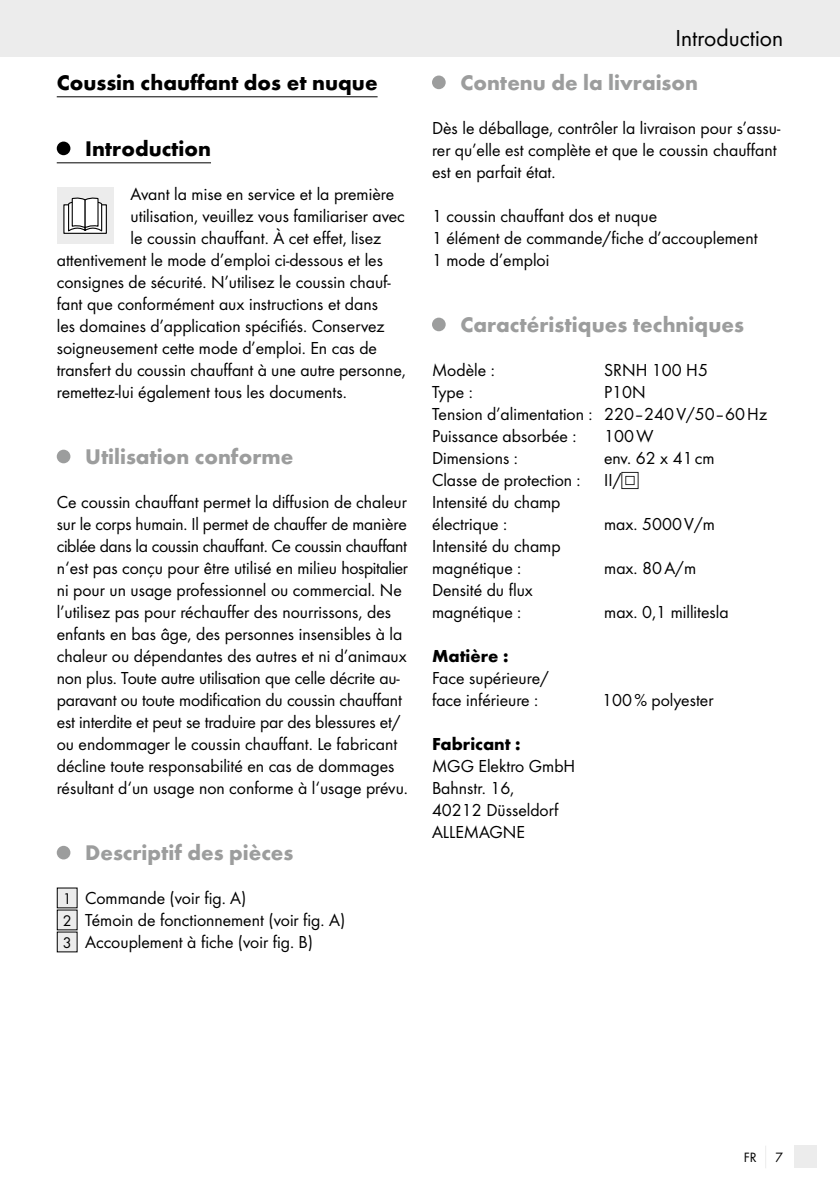
<style>
.page{position:relative;width:840px;height:1191px;background:#fff}
.page>*{position:absolute;margin:0;border:0;box-sizing:border-box;transform-origin:0 0}
.t1{font:24px "Futura Boo";color:#000}
.t2{font:700 22px "Futura";color:#9c9d9d}
.t3{font:700 22px "Futura";color:#000}
.t4{font:18px/22px "Futura Boo";color:#000}
.t5{font:700 18px "Futura";color:#000}
.t6{font:14px "Futura Boo";color:#000}
.s1{font-size:16px}
</style>
<div class="page">
<div style="left:0;top:0;width:839px;height:57px;background:#ececec"></div>
<div style="left:794px;top:1145px;width:22px;height:23px;background:#ececec"></div>
<hr style="left:57px;top:96px;width:320px;height:1px;background:#000">
<hr style="left:57px;top:162px;width:154px;height:1px;background:#000">
<div style="left:57px;top:142px;width:13px;height:13px;background:#000;border-radius:50%"></div>
<div style="left:57px;top:187px;width:56px;height:57px;background:#ececec"></div>
<div style="left:64px;top:205px;width:42px;height:28px;background:#fff"></div>
<div style="left:63px;top:204px;width:44px;height:30px;border:1px solid #000"></div>
<svg style="left:67px;top:197px;width:36px;height:35px"></svg>
<div style="left:57px;top:450px;width:13px;height:13px;background:#9c9d9d;border-radius:50%"></div>
<div style="left:57px;top:846px;width:13px;height:13px;background:#9c9d9d;border-radius:50%"></div>
<div style="left:57px;top:888px;width:20px;height:20px;background:#ececec"></div>
<div style="left:57px;top:910px;width:20px;height:20px;background:#ececec"></div>
<div style="left:57px;top:932px;width:20px;height:20px;background:#ececec"></div>
<div style="left:432px;top:76px;width:13px;height:13px;background:#9c9d9d;border-radius:50%"></div>
<div style="left:432px;top:318px;width:13px;height:13px;background:#9c9d9d;border-radius:50%"></div>
<svg style="left:621px;top:472px;width:17px;height:17px"></svg>
<p class="t3" style="left:57px;top:69px;width:322px">Coussin chauffant dos et nuque</p>
<p class="t3" style="left:85px;top:135px;width:127px">Introduction</p>
<p class="t4" style="left:130px;top:183px;width:265px">Avant la mise en service et la première</p>
<p class="t4" style="left:130px;top:205px;width:276px">utilisation, veuillez vous familiariser avec</p>
<p class="t4" style="left:130px;top:227px;width:252px">le coussin chauffant. À cet effet, lisez</p>
<p class="t4" style="left:57px;top:249px;width:327px">attentivement le mode d’emploi ci-dessous et les</p>
<p class="t4" style="left:57px;top:271px;width:335px">consignes de sécurité. N’utilisez le coussin chauf-</p>
<p class="t4" style="left:57px;top:293px;width:322px">fant que conformément aux instructions et dans</p>
<p class="t4" style="left:57px;top:315px;width:329px">les domaines d’application spécifiés. Conservez</p>
<p class="t4" style="left:57px;top:337px;width:321px">soigneusement cette mode d’emploi. En cas de</p>
<p class="t4" style="left:57px;top:359px;width:350px">transfert du coussin chauffant à une autre personne,</p>
<p class="t4" style="left:57px;top:381px;width:291px">remettez-lui également tous les documents.</p>
<p class="t2" style="left:85px;top:443px;width:210px">Utilisation conforme</p>
<p class="t4" style="left:57px;top:491px;width:352px">Ce coussin chauffant permet la diffusion de chaleur sur le corps humain. Il permet de chauffer de manière ciblée dans la coussin chauffant. Ce coussin chauffant n‘est pas conçu pour être utilisé en milieu hospitalier ni pour un usage professionnel ou commercial. Ne l’utilisez pas pour réchauffer des nourrissons, des enfants en bas âge, des personnes insensibles à la chaleur ou dépendantes des autres et ni d’animaux non plus. Toute autre utilisation que celle décrite au&shy;paravant ou toute modification du coussin chauffant est interdite et peut se traduire par des blessures et/ ou endommager le coussin chauffant. Le fabricant décline toute responsabilité en cas de dommages résultant d‘un usage non conforme à l‘usage prévu.</p>
<p class="t2" style="left:85px;top:839px;width:210px">Descriptif des pièces</p>
<p class="t4" style="left:63px;top:887px;width:284px"><span class="s1">1</span> Commande (voir fig. A)<br><span class="s1">2</span> Témoin de fonctionnement (voir fig. A)<br><span class="s1">3</span> Accouplement à fiche (voir fig. B)</p>
<h1 class="t1" style="left:675px;top:24px;width:109px">Introduction</h1>
<p class="t2" style="left:460px;top:69px;width:239px">Contenu de la livraison</p>
<p class="t4" style="left:432px;top:117px;width:349px">Dès le déballage, contrôler la livraison pour s’assu&shy;rer qu’elle est complète et que le coussin chauffant est en parfait état.</p>
<p class="t4" style="left:432px;top:205px;width:327px">1 coussin chauffant dos et nuque<br>1 élément de commande/fiche d’accouplement<br>1 mode d’emploi</p>
<p class="t2" style="left:460px;top:311px;width:285px">Caractéristiques techniques</p>
<p class="t4" style="left:432px;top:359px;width:64px">Modèle :</p>
<p class="t4" style="left:604px;top:359px;width:105px">SRNH 100 H5</p>
<p class="t4" style="left:432px;top:381px;width:42px">Type :</p>
<p class="t4" style="left:432px;top:381px;width:336px;text-indent:172px">P10N<br>Tension d’alimentation : 220–240V/50–60Hz<br>Puissance absorbée :</p>
<p class="t4" style="left:604px;top:425px;width:51px">100W</p>
<p class="t4" style="left:432px;top:447px;width:87px">Dimensions :</p>
<p class="t4" style="left:604px;top:447px;width:112px">env. 62 x 41cm</p>
<p class="t4" style="left:432px;top:469px;width:150px">Classe de protection :</p>
<p class="t4" style="left:604px;top:469px;width:19px">II/</p>
<p class="t4" style="left:432px;top:491px;width:130px">Intensité du champ électrique :</p>
<p class="t4" style="left:604px;top:513px;width:112px">max. 5000V/m</p>
<p class="t4" style="left:432px;top:535px;width:130px">Intensité du champ magnétique :</p>
<p class="t4" style="left:432px;top:579px;width:102px">Densité du flux magnétique :</p>
<p class="t5" style="left:432px;top:645px;width:78px">Matière :</p>
<p class="t4" style="left:432px;top:667px;width:118px">Face supérieure/ face inférieure :</p>
<p class="t5" style="left:432px;top:733px;width:90px">Fabricant :</p>
<p class="t4" style="left:432px;top:755px;width:145px">MGG Elektro GmbH<br>Bahnstr. 16,<br>40212 Düsseldorf<br>ALLEMAGNE</p>
<p class="t4" style="left:604px;top:557px;width:93px">max. 80A/m</p>
<p class="t4" style="left:604px;top:601px;width:126px">max. 0,1 millitesla</p>
<p class="t4" style="left:602px;top:689px;width:113px">100% polyester</p>
<p class="t6" style="left:743px;top:1149px;width:14px">FR</p>
<p class="t6" style="left:774px;top:1149px;width:9px">7</p>
</div>
